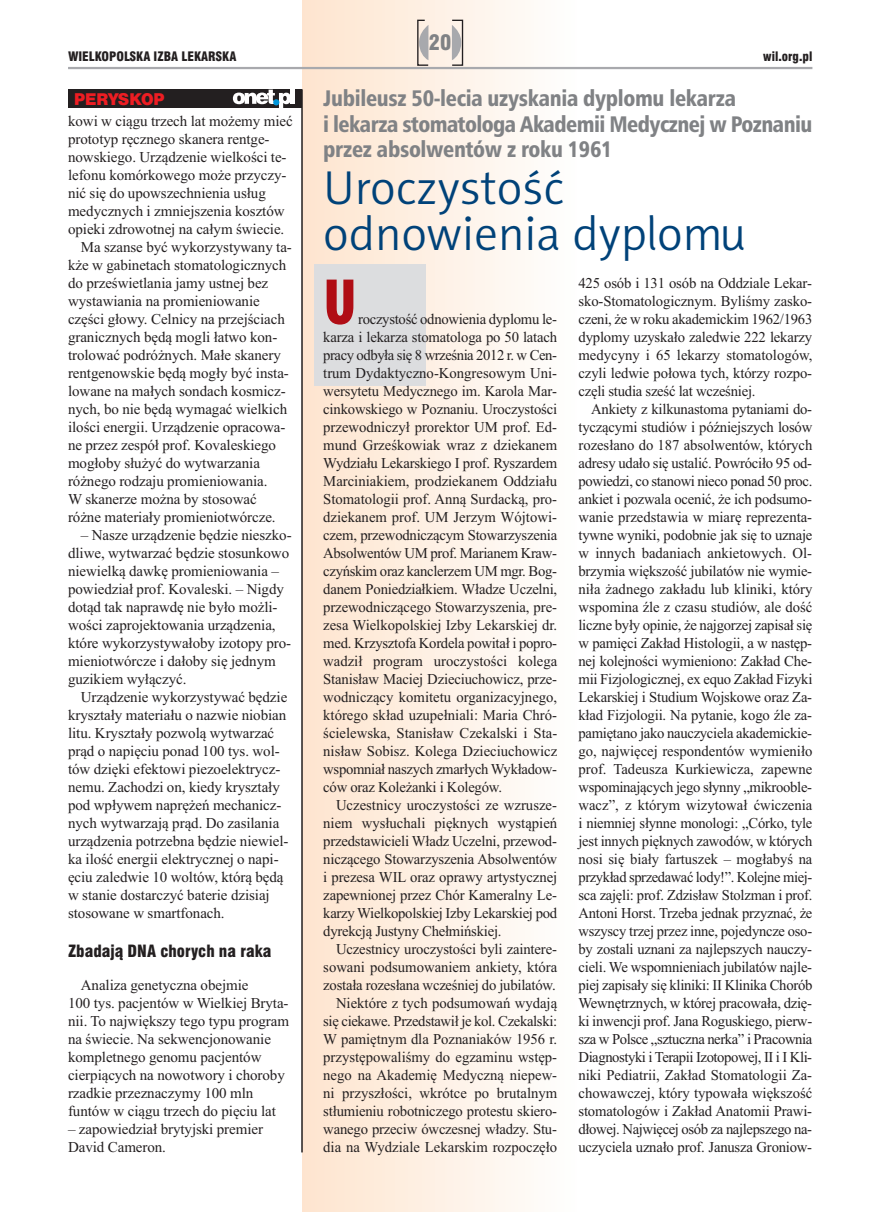
<style>
.page{position:relative;width:872px;height:1212px;background:#fff}
.page>*{position:absolute;margin:0;border:0;box-sizing:border-box;transform-origin:0 0}
.t1{font:900 condensed 66px "Myriad Pro";color:#b00d15}
.t2{font:48px/46.5px "Naomi Sans EFNTT Light";color:#004279}
.t3{font:22.5px/25.5px "Humnst 777 Blk Cn EU";letter-spacing:-.015em;color:#808285}
.t4{font:21px "Swis 721 Blk Cn EU";color:#808285}
.t5{font:16.5px "Swis 721 Blk Cn EU";color:#231f20}
.t6{font:15px/18px "Times New Roman";letter-spacing:-.005em;color:#231f20}
.t7{font:15px "Swis 721 Blk 2 EU";letter-spacing:-.005em;color:#ee1d23}
.t8{font:12.75px "Swis 721 Blk Cn EU";color:#231f20}
</style>
<div class="page">
<div style="left:302px;top:0;width:276px;height:1212px;background:linear-gradient(to right,#fee4ce,#fefefe)"></div>
<div style="left:314px;top:265px;width:111px;height:121px;background:#dcdddf"></div>
<div style="left:451px;top:20px;width:12px;height:46px;border:1px solid #231f20"></div>
<svg style="left:452px;top:25px;width:9px;height:35px"></svg>
<svg style="left:416px;top:19px;width:13px;height:48px"></svg>
<hr style="left:68px;top:67px;width:744px;height:2px;background:#a8a9ad">
<div style="left:68px;top:89px;width:234px;height:19px;background:#231f20"></div>
<hr style="left:301px;top:89px;width:2px;height:1063px;background:#231f20">
<hr style="left:291px;top:89px;width:4px;height:15px;background:#fff">
<svg style="left:233px;top:90px;width:58px;height:18px"></svg>
<h3 class="t4" style="left:429px;top:30px;width:24px">20</h3>
<p class="t8" style="left:68px;top:48px;width:170px">WIELKOPOLSKA IZBA LEKARSKA</p>
<p class="t8" style="left:763px;top:48px;width:51px">wil.org.pl</p>
<p class="t7" style="left:74px;top:89px;width:92px">PERYSKOP</p>
<h3 class="t3" style="left:323px;top:86px;width:491px">Jubileusz 50-lecia uzyskania dyplomu lekarza<br>i lekarza stomatologa Akademii Medycznej w Poznaniu przez absolwentów z roku 1961</h3>
<h2 class="t2" style="left:323px;top:164px;width:424px">Uroczystość odnowienia dyplomu</h2>
<h1 class="t1" style="left:323px;top:279px;width:35px">U</h1>
<p class="t6" style="left:68px;top:112px;width:226px">kowi w ciągu trzech lat możemy mieć</p>
<p class="t6" style="left:68px;top:130px;width:203px">prototyp ręcznego skanera rentge-</p>
<p class="t6" style="left:68px;top:148px;width:220px">nowskiego. Urządzenie wielkości te-</p>
<p class="t6" style="left:68px;top:166px;width:220px">lefonu komórkowego może przyczy-</p>
<p class="t6" style="left:68px;top:184px;width:199px">nić się do upowszechnienia usług</p>
<p class="t6" style="left:68px;top:202px;width:218px">medycznych i zmniejszenia kosztów</p>
<p class="t6" style="left:68px;top:220px;width:218px">opieki zdrowotnej na całym świecie.</p>
<p class="t6" style="left:81px;top:238px;width:213px">Ma szanse być wykorzystywany ta-</p>
<p class="t6" style="left:68px;top:256px;width:220px">kże w gabinetach stomatologicznych</p>
<p class="t6" style="left:68px;top:274px;width:202px">do prześwietlania jamy ustnej bez</p>
<p class="t6" style="left:68px;top:292px;width:193px">wystawiania na promieniowanie</p>
<p class="t6" style="left:68px;top:310px;width:218px">części głowy. Celnicy na przejściach</p>
<p class="t6" style="left:68px;top:328px;width:211px">granicznych będą mogli łatwo kon-</p>
<p class="t6" style="left:68px;top:346px;width:214px">trolować podróżnych. Małe skanery</p>
<p class="t6" style="left:68px;top:364px;width:222px">rentgenowskie będą mogły być insta-</p>
<p class="t6" style="left:68px;top:382px;width:219px">lowane na małych sondach kosmicz-</p>
<p class="t6" style="left:68px;top:400px;width:221px">nych, bo nie będą wymagać wielkich</p>
<p class="t6" style="left:68px;top:418px;width:219px">ilości energii. Urządzenie opracowa-</p>
<p class="t6" style="left:68px;top:436px;width:209px">ne przez zespół prof. Kovaleskiego</p>
<p class="t6" style="left:68px;top:454px;width:193px">mogłoby służyć do wytwarzania</p>
<p class="t6" style="left:68px;top:472px;width:201px">różnego rodzaju promieniowania.</p>
<p class="t6" style="left:68px;top:490px;width:190px">W skanerze można by stosować</p>
<p class="t6" style="left:68px;top:508px;width:209px">różne materiały promieniotwórcze.</p>
<p class="t6" style="left:68px;top:526px;width:225px;text-indent:13px">– Nasze urządzenie będzie nieszko&shy;dliwe, wytwarzać będzie stosunkowo niewielką dawkę promieniowania – powiedział prof. Kovaleski. – Nigdy dotąd tak naprawdę nie było możli&shy;wości zaprojektowania urządzenia, które wykorzystywałoby izotopy pro&shy;mieniotwórcze i dałoby się jednym guzikiem wyłączyć.</p>
<p class="t6" style="left:68px;top:688px;width:222px;text-indent:13px">Urządzenie wykorzystywać będzie kryształy materiału o nazwie niobian litu. Kryształy pozwolą wytwarzać prąd o napięciu ponad 100 tys. wol&shy;tów dzięki efektowi piezoelektrycz&shy;nemu. Zachodzi on, kiedy kryształy pod wpływem naprężeń mechanicz&shy;nych wytwarzają prąd. Do zasilania urządzenia potrzebna będzie niewiel&shy;ka ilość energii elektrycznej o napi&shy;ęciu zaledwie 10 woltów, którą będą w stanie dostarczyć baterie dzisiaj stosowane w smartfonach.</p>
<p class="t5" style="left:68px;top:941px;width:205px">Zbadają DNA chorych na raka</p>
<p class="t6" style="left:68px;top:976px;width:222px;text-indent:13px">Analiza genetyczna obejmie<br>100 tys. pacjentów w Wielkiej Bryta&shy;nii. To największy tego typu program na świecie. Na sekwencjonowanie kompletnego genomu pacjentów cierpiących na nowotwory i choroby rzadkie przeznaczymy 100 mln funtów w ciągu trzech do pięciu lat</p>
<p class="t6" style="left:68px;top:1120px;width:196px">– zapowiedział brytyjski premier<br>David Cameron.</p>
<p class="t6" style="left:578px;top:274px;width:235px;text-align:justify">425 osób i 131 osób na Oddziale Lekar&shy;sko-Stomatologicznym. Byliśmy zasko&shy;czeni, że w roku akademickim 1962/1963 dyplomy uzyskało zaledwie 222 lekarzy medycyny i 65 lekarzy stomatologów, czyli ledwie połowa tych, którzy rozpo&shy;częli studia sześć lat wcześniej.</p>
<p class="t6" style="left:578px;top:400px;width:235px;text-align:justify;text-indent:13px">Ankiety z kilkunastoma pytaniami do&shy;tyczącymi studiów i późniejszych losów rozesłano do 187 absolwentów, których adresy udało się ustalić. Powróciło 95 od&shy;powiedzi, co stanowi nieco ponad 50 proc. ankiet i pozwala ocenić, że ich podsumo&shy;wanie przedstawia w miarę reprezenta&shy;tywne wyniki, podobnie jak się to uznaje w innych badaniach ankietowych. Ol&shy;brzymia większość jubilatów nie wymie&shy;niła żadnego zakładu lub kliniki, który wspomina źle z czasu studiów, ale dość liczne były opinie, że najgorzej zapisał się w pamięci Zakład Histologii, a w następ&shy;nej kolejności wymieniono: Zakład Che&shy;mii Fizjologicznej, ex equo Zakład Fizyki Lekarskiej i Studium Wojskowe oraz Za&shy;kład Fizjologii. Na pytanie, kogo źle za&shy;pamiętano jako nauczyciela akademickie&shy;go, najwięcej respondentów wymieniło prof. Tadeusza Kurkiewicza, zapewne wspominających jego słynny „mikrooble&shy;wacz”, z którym wizytował ćwiczenia i niemniej słynne monologi: „Córko, tyle jest innych pięknych zawodów, w których nosi się biały fartuszek – mogłabyś na przykład sprzedawać lody!”. Kolejne miej&shy;sca zajęli: prof. Zdzisław Stolzman i prof.<br>Antoni Horst. Trzeba jednak przyznać, że wszyscy trzej przez inne, pojedyncze oso&shy;by zostali uznani za najlepszych nauczy&shy;cieli. We wspomnieniach jubilatów najle&shy;piej zapisały się kliniki: II Klinika Chorób Wewnętrznych, w której pracowała, dzię&shy;ki inwencji prof. Jana Roguskiego, pierw&shy;sza w Polsce „sztuczna nerka” i Pracownia Diagnostyki i Terapii Izotopowej, II i I Kli&shy;niki Pediatrii, Zakład Stomatologii Za&shy;chowawczej, który typowała większość stomatologów i Zakład Anatomii Prawi&shy;dłowej. Najwięcej osób za najlepszego na&shy;uczyciela uznało prof. Janusza Groniow-</p>
<p class="t6" style="left:323px;top:310px;width:235px;text-align:justify;text-indent:35px">roczystość odnowienia dyplomu le&shy;karza i lekarza stomatologa po 50 latach pracy odbyła się 8 września 2012 r. w Cen&shy;trum Dydaktyczno-Kongresowym Uni&shy;wersytetu Medycznego im. Karola Mar&shy;cinkowskiego w Poznaniu. Uroczystości przewodniczył prorektor UM prof. Ed&shy;mund Grześkowiak wraz z dziekanem Wydziału Lekarskiego I prof. Ryszardem Marciniakiem, prodziekanem Oddziału Stomatologii prof. Anną Surdacką, pro&shy;dziekanem prof. UM Jerzym Wójtowi&shy;czem, przewodniczącym Stowarzyszenia Absolwentów UM prof. Marianem Kraw&shy;czyńskim oraz kanclerzem UM mgr. Bog&shy;danem Poniedziałkiem. Władze Uczelni, przewodniczącego Stowarzyszenia, pre&shy;zesa Wielkopolskiej Izby Lekarskiej dr. med. Krzysztofa Kordela powitał i popro&shy;wadził program uroczystości kolega Stanisław Maciej Dzieciuchowicz, prze&shy;wodniczący komitetu organizacyjnego, którego skład uzupełniali: Maria Chró&shy;ścielewska, Stanisław Czekalski i Sta&shy;nisław Sobisz. Kolega Dzieciuchowicz wspomniał naszych zmarłych Wykładow&shy;ców oraz Koleżanki i Kolegów.</p>
<p class="t6" style="left:323px;top:796px;width:235px;text-align:justify;text-indent:13px">Uczestnicy uroczystości ze wzrusze&shy;niem wysłuchali pięknych wystąpień przedstawicieli Władz Uczelni, przewod&shy;niczącego Stowarzyszenia Absolwentów i prezesa WIL oraz oprawy artystycznej zapewnionej przez Chór Kameralny Le&shy;karzy Wielkopolskiej Izby Lekarskiej pod dyrekcją Justyny Chełmińskiej.</p>
<p class="t6" style="left:323px;top:940px;width:235px;text-align:right">Uczestnicy uroczystości byli zaintere&shy;sowani podsumowaniem ankiety, która została rozesłana wcześniej do jubilatów.<br>Niektóre z tych podsumowań wydają się ciekawe. Przedstawił je kol. Czekalski:<br>W pamiętnym dla Poznaniaków 1956 r. przystępowaliśmy do egzaminu wstęp&shy;nego na Akademię Medyczną niepew&shy;ni przyszłości, wkrótce po brutalnym stłumieniu robotniczego protestu skiero&shy;wanego przeciw ówczesnej władzy. Stu&shy;dia na Wydziale Lekarskim rozpoczęło</p>
</div>
